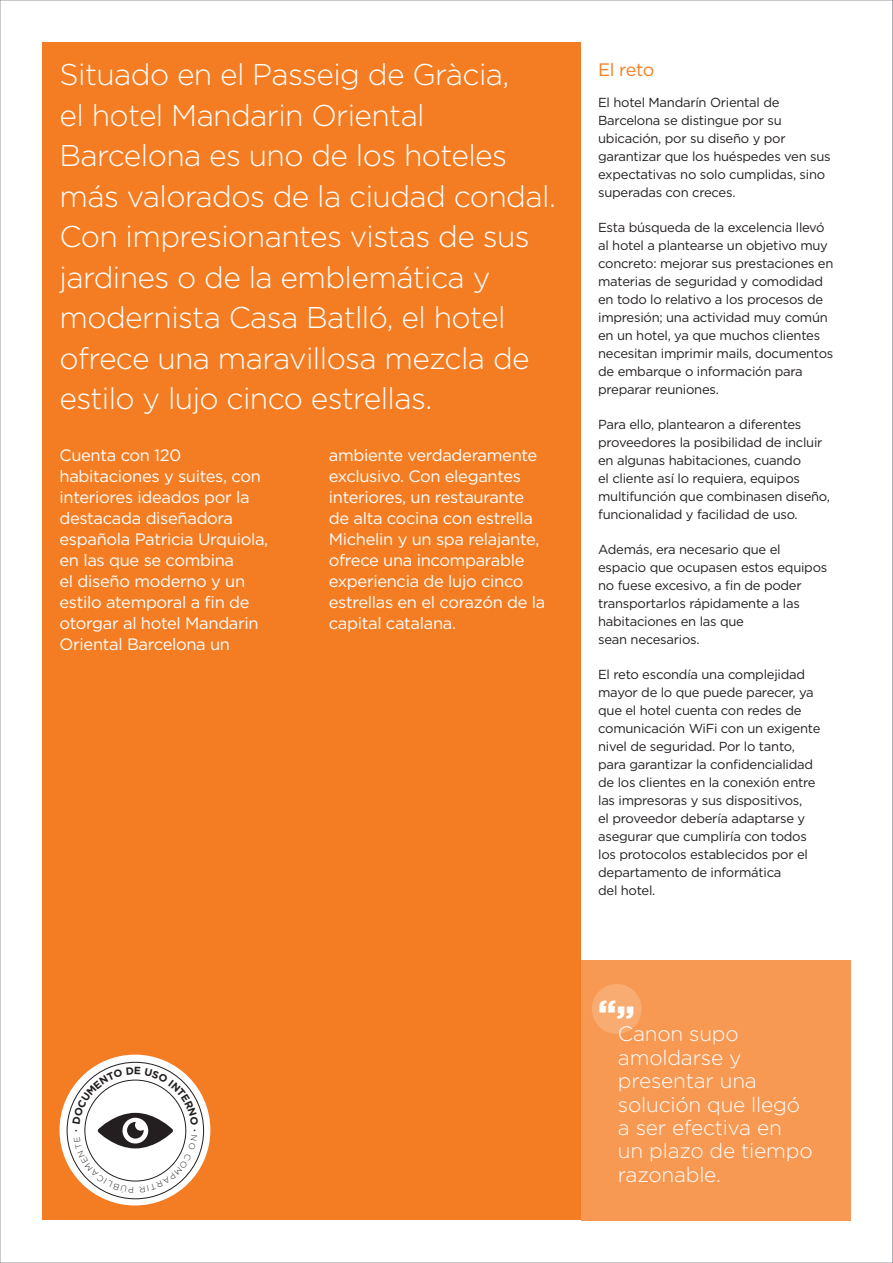
<style>
.page{position:relative;width:893px;height:1263px;background:#fff}
.page>*{position:absolute;margin:0;border:0;box-sizing:border-box;transform-origin:0 0}
.t1{font:900 33.45px "Gotham";color:#fff}
.t2{font:300 30px/40.5px "Gotham";letter-spacing:-.02em;color:#fff}
.t3{font:300 20.85px/23.4px "Gotham";letter-spacing:-.01em;color:#fff}
.t4{font:18px "Gotham";letter-spacing:-.03em;color:#f47d23}
.t5{font:16.5px/21px "Gotham";letter-spacing:-.02em;color:#fff}
.t6{font:13.05px/18px "Gotham";letter-spacing:-.02em;color:#231f20}
.t7{font:500 10.5px "Gotham";color:#231f20}
</style>
<div class="page">
<div style="left:581px;top:960px;width:269px;height:260px;background:#f79953"></div>
<div style="left:592px;top:984px;width:50px;height:50px;background:#f9ac71;border-radius:50%"></div>
<div style="left:43px;top:43px;width:538px;height:1177px;background:#f47d23"></div>
<svg style="left:60px;top:1054px;width:150px;height:151px;background:#edeae8"></svg>
<svg style="left:892px;top:0;width:1px;height:1263px"></svg>
<svg style="left:72px;top:1067px;width:127px;height:126px;background:#e2dbd6"></svg>
<p class="t2" style="left:60px;top:54px;width:498px">Situado en el Passeig de Gràcia,<br>el hotel Mandarin Oriental<br>Barcelona es uno de los hoteles más valorados de la ciudad condal.<br>Con impresionantes vistas de sus jardines o de la emblemática y modernista Casa Batlló, el hotel ofrece una maravillosa mezcla de estilo y lujo cinco estrellas.</p>
<p class="t5" style="left:60px;top:444px;width:210px">Cuenta con 120 habitaciones y suites, con interiores ideados por la destacada diseñadora española Patricia Urquiola, en las que se combina<br>el diseño moderno y un estilo atemporal a fin de otorgar al hotel Mandarin<br>Oriental Barcelona un</p>
<p class="t5" style="left:329px;top:444px;width:218px">ambiente verdaderamente exclusivo. Con elegantes interiores, un restaurante de alta cocina con estrella<br>Michelin y un spa relajante, ofrece una incomparable experiencia de lujo cinco estrellas en el corazón de la capital catalana.</p>
<p class="t7" style="left:69px;top:1132px;width:4px;rotate:-90deg">·</p>
<p class="t7" style="left:202px;top:1129px;width:4px;rotate:90deg">·</p>
<p class="t4" style="left:598px;top:58px;width:58px">El reto</p>
<p class="t6" style="left:598px;top:93px;width:234px">El hotel Mandarín Oriental de<br>Barcelona se distingue por su ubicación, por su diseño y por garantizar que los huéspedes ven sus expectativas no solo cumplidas, sino superadas con creces.</p>
<p class="t6" style="left:598px;top:218px;width:237px">Esta búsqueda de la excelencia llevó al hotel a plantearse un objetivo muy concreto: mejorar sus prestaciones en materias de seguridad y comodidad en todo lo relativo a los procesos de impresión; una actividad muy común en un hotel, ya que muchos clientes necesitan imprimir mails, documentos de embarque o información para preparar reuniones.</p>
<p class="t6" style="left:598px;top:415px;width:233px">Para ello, plantearon a diferentes proveedores la posibilidad de incluir en algunas habitaciones, cuando<br>el cliente así lo requiera, equipos multifunción que combinasen diseño, funcionalidad y facilidad de uso.</p>
<p class="t6" style="left:598px;top:540px;width:231px">Además, era necesario que el espacio que ocupasen estos equipos no fuese excesivo, a fin de poder transportarlos rápidamente a las habitaciones en las que<br>sean necesarios.</p>
<p class="t6" style="left:598px;top:665px;width:224px">El reto escondía una complejidad mayor de lo que puede parecer, ya que el hotel cuenta con redes de comunicación WiFi con un exigente nivel de seguridad. Por lo tanto, para garantizar la confidencialidad de los clientes en la conexión entre las impresoras y sus dispositivos,<br>el proveedor debería adaptarse y asegurar que cumpliría con todos los protocolos establecidos por el departamento de informática<br>del hotel.</p>
<p class="t1" style="left:598px;top:992px;width:38px">“”</p>
<p class="t3" style="left:618px;top:1022px;width:196px">Canon supo amoldarse y presentar una solución que llegó a ser efectiva en<br>un plazo de tiempo razonable.</p>
</div>
